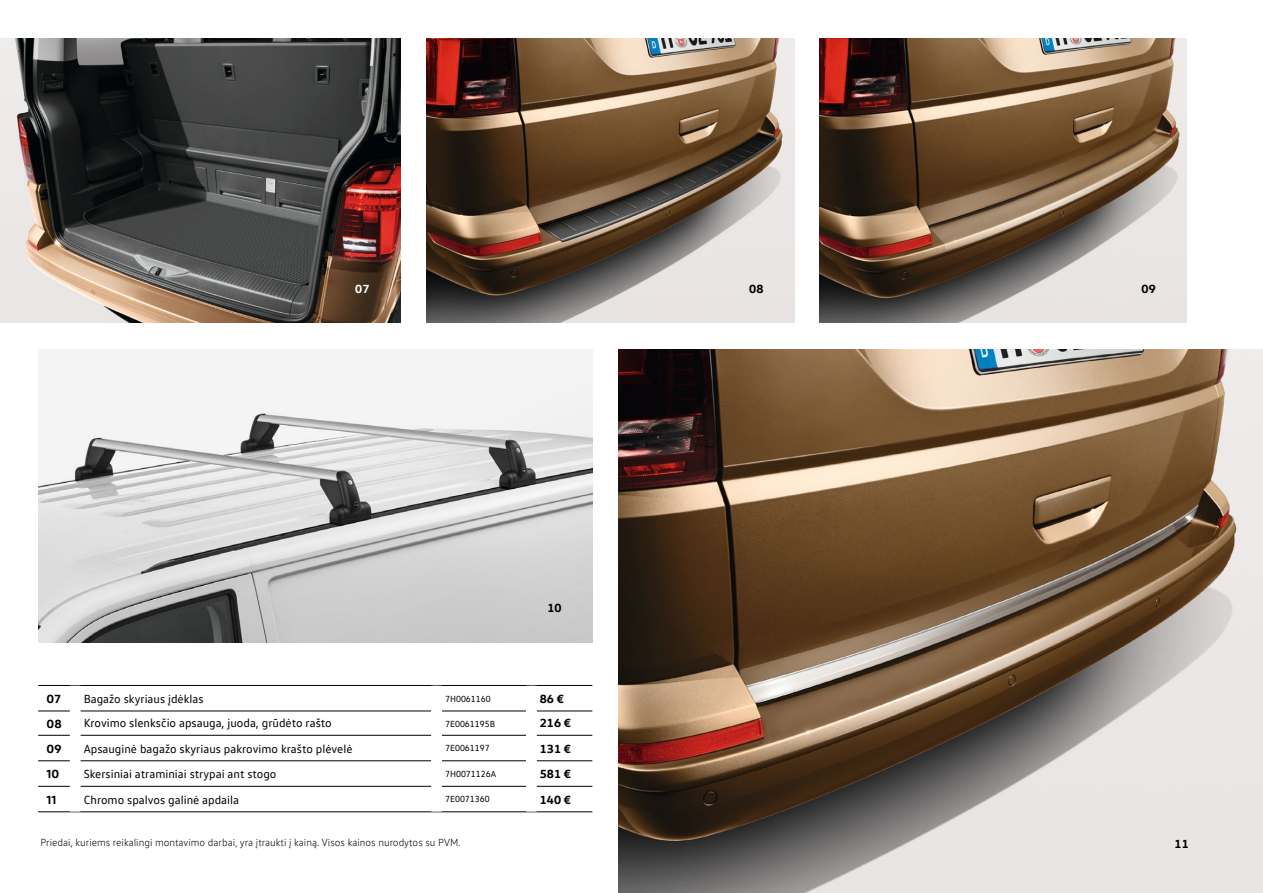
<style>
.page{position:relative;width:1263px;height:893px;background:#fff}
.page>*{position:absolute;margin:0;border:0;box-sizing:border-box;transform-origin:0 0}
.t1{font:12px "VW Text";color:#000}
.t2{font:700 12px "VW Head";color:#000}
.t3{font:700 12px "VW Head";color:#fff}
.t4{font:300 10.5px "VW Text";color:#000}
.t5{font:9px "VW Text";color:#000}
</style>
<div class="page">
<img style="left:38px;top:349px;width:554px;height:293px">
<img style="left:427px;top:38px;width:367px;height:285px">
<img style="left:619px;top:349px;width:644px;height:544px">
<img style="left:819px;top:38px;width:367px;height:285px">
<hr style="left:531px;top:685px;width:61px;height:1px;background:#000">
<hr style="left:537px;top:711px;width:55px;height:1px;background:#000">
<hr style="left:38px;top:735px;width:32px;height:1px;background:#000">
<hr style="left:537px;top:735px;width:55px;height:1px;background:#000">
<hr style="left:537px;top:760px;width:55px;height:1px;background:#000">
<hr style="left:537px;top:786px;width:55px;height:1px;background:#000">
<hr style="left:80px;top:735px;width:351px;height:1px;background:#000">
<hr style="left:442px;top:735px;width:84px;height:1px;background:#000">
<hr style="left:38px;top:760px;width:32px;height:1px;background:#000">
<hr style="left:38px;top:786px;width:32px;height:1px;background:#000">
<hr style="left:38px;top:811px;width:37px;height:1px;background:#000">
<hr style="left:75px;top:811px;width:362px;height:1px;background:#000">
<hr style="left:437px;top:811px;width:94px;height:1px;background:#000">
<hr style="left:531px;top:811px;width:61px;height:1px;background:#000">
<hr style="left:75px;top:685px;width:362px;height:1px;background:#000">
<hr style="left:437px;top:685px;width:94px;height:1px;background:#000">
<hr style="left:80px;top:711px;width:351px;height:1px;background:#000">
<hr style="left:442px;top:711px;width:84px;height:1px;background:#000">
<hr style="left:80px;top:760px;width:351px;height:1px;background:#000">
<hr style="left:442px;top:760px;width:84px;height:1px;background:#000">
<hr style="left:80px;top:786px;width:351px;height:1px;background:#000">
<hr style="left:442px;top:786px;width:84px;height:1px;background:#000">
<hr style="left:38px;top:685px;width:37px;height:1px;background:#000">
<hr style="left:38px;top:711px;width:32px;height:1px;background:#000">
<div style="left:70px;top:786px;width:10px;height:26px;background:#fff"></div>
<div style="left:431px;top:786px;width:11px;height:26px;background:#fff"></div>
<div style="left:526px;top:786px;width:11px;height:26px;background:#fff"></div>
<img style="left:0;top:38px;width:400px;height:285px">
<p class="t3" style="left:355px;top:281px;width:16px">07</p>
<p class="t2" style="left:1142px;top:281px;width:16px">09</p>
<p class="t2" style="left:749px;top:281px;width:16px">08</p>
<p class="t2" style="left:548px;top:600px;width:16px">10</p>
<p class="t2" style="left:47px;top:691px;width:16px">07</p>
<p class="t1" style="left:84px;top:692px;width:121px">Bagažo skyriaus įdėklas</p>
<p class="t5" style="left:445px;top:693px;width:47px">7H0061160</p>
<p class="t2" style="left:540px;top:691px;width:26px">86 €</p>
<p class="t2" style="left:47px;top:716px;width:17px">08</p>
<p class="t1" style="left:84px;top:716px;width:250px">Krovimo slenksčio apsauga, juoda, grūdėto rašto</p>
<p class="t5" style="left:445px;top:719px;width:51px">7E0061195B</p>
<p class="t2" style="left:540px;top:715px;width:33px">216 €</p>
<p class="t2" style="left:47px;top:741px;width:16px">09</p>
<p class="t1" style="left:84px;top:741px;width:270px">Apsauginė bagažo skyriaus pakrovimo krašto plėvelė</p>
<p class="t5" style="left:445px;top:743px;width:46px">7E0061197</p>
<p class="t2" style="left:540px;top:741px;width:33px">131 €</p>
<p class="t2" style="left:47px;top:766px;width:14px">10</p>
<p class="t1" style="left:84px;top:767px;width:194px">Skersiniai atraminiai strypai ant stogo</p>
<p class="t5" style="left:445px;top:768px;width:52px">7H0071126A</p>
<p class="t2" style="left:540px;top:766px;width:33px">581 €</p>
<p class="t2" style="left:47px;top:792px;width:11px">11</p>
<p class="t1" style="left:84px;top:792px;width:157px">Chromo spalvos galinė apdaila</p>
<p class="t5" style="left:445px;top:794px;width:46px">7E0071360</p>
<p class="t2" style="left:540px;top:792px;width:33px">140 €</p>
<p class="t4" style="left:40px;top:836px;width:422px">Priedai, kuriems reikalingi montavimo darbai, yra įtraukti į kainą. Visos kainos nurodytos su PVM.</p>
<p class="t2" style="left:1175px;top:836px;width:16px">11</p>
</div>
